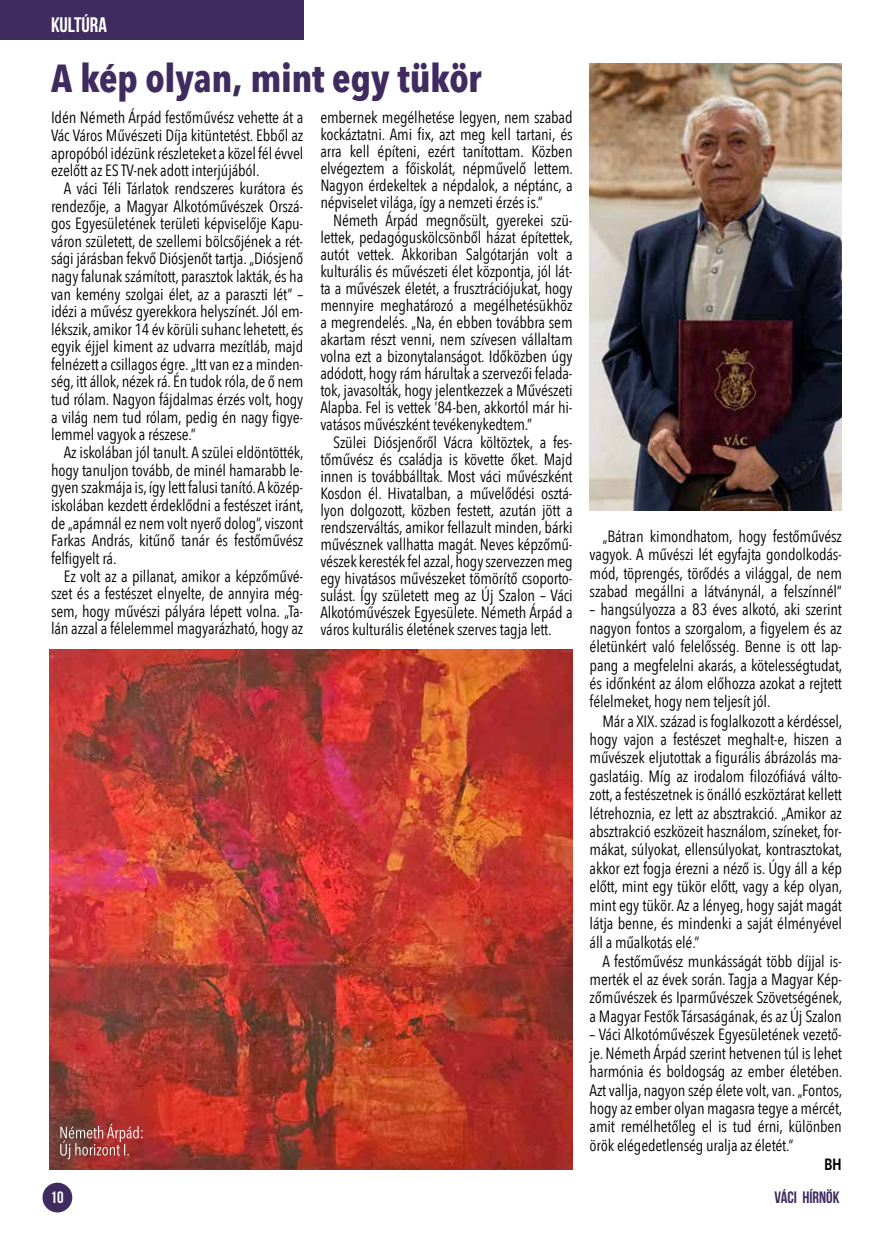
<style>
.page{position:relative;width:893px;height:1255px;background:#fff}
.page>*{position:absolute;margin:0;border:0;box-sizing:border-box;transform-origin:0 0}
.t1{font:700 39px "Avenir Next Condensed";letter-spacing:-.01em;color:#3f2b5f}
.t2{font:700 21px "Bebas Neue";color:#fff}
.t3{font:700 16.5px "Bebas Neue";color:#3f2b5f}
.t4{font:700 16.5px "Bebas Neue";color:#fff}
.t5{font:16.35px/18.5px "Avenir Next Condensed";letter-spacing:-.01em;color:#000;text-align:justify}
.t6{font:600 16.35px "Avenir Next Condensed";color:#000}
</style>
<div class="page">
<div style="left:0;top:0;width:303px;height:39px;background:#3f2b5f"></div>
<div style="left:43px;top:1182px;width:29px;height:30px;background:#3f2b5f;border-radius:50%"></div>
<img style="left:50px;top:649px;width:523px;height:520px">
<img style="left:590px;top:64px;width:252px;height:446px">
<svg style="left:60px;top:1123px;width:83px;height:36px"></svg>
<p class="t2" style="left:51px;top:13px;width:57px">KULTÚRA</p>
<h1 class="t1" style="left:51px;top:55px;width:432px">A kép olyan, mint egy tükör</h1>
<p class="t5" style="left:51px;top:108px;width:254px;line-height:17.5px">Idén Németh Árpád festőművész vehette át a Vác Város Művészeti Díja kitüntetést. Ebből az apropóból idézünk részleteket a közel fél évvel ezelőtt az ES TV-nek adott interjújából.</p>
<p class="t5" style="left:51px;top:179px;width:254px;line-height:17.5px;text-indent:13px">A váci Téli Tárlatok rendszeres kurátora és rendezője, a Magyar Alkotóművészek Orszá&shy;gos Egyesületének területi képviselője Kapu&shy;váron született, de szellemi bölcsőjének a rét&shy;sági járásban fekvő Diósjenőt tartja. „Diósjenő nagy falunak számított, parasztok lakták, és ha van kemény szolgai élet, az a paraszti lét” – idézi a művész gyerekkora helyszínét. Jól em&shy;lékszik, amikor 14 év körüli suhanc lehetett, és egyik éjjel kiment az udvarra mezítláb, majd felnézett a csillagos égre. „Itt van ez a minden&shy;ség, itt állok, nézek rá. Én tudok róla, de ő nem tud rólam. Nagyon fájdalmas érzés volt, hogy a világ nem tud rólam, pedig én nagy figye&shy;lemmel vagyok a részese.”</p>
<p class="t5" style="left:51px;top:443px;width:254px;line-height:17.5px;text-indent:13px">Az iskolában jól tanult. A szülei eldöntötték, hogy tanuljon tovább, de minél hamarabb le&shy;gyen szakmája is, így lett falusi tanító. A közép&shy;iskolában kezdett érdeklődni a festészet iránt, de „apámnál ez nem volt nyerő dolog”, viszont Farkas András, kitűnő tanár és festőművész felfigyelt rá.</p>
<p class="t5" style="left:51px;top:566px;width:254px;line-height:17.5px;text-indent:13px">Ez volt az a pillanat, amikor a képzőművé&shy;szet és a festészet elnyelte, de annyira még&shy;sem, hogy művészi pályára lépett volna. „Ta&shy;lán azzal a félelemmel magyarázható, hogy az</p>
<p class="t5" style="left:320px;top:108px;width:254px;line-height:17px">embernek megélhetése legyen, nem szabad kockáztatni. Ami fix, azt meg kell tartani, és arra kell építeni, ezért tanítottam. Közben elvégeztem a főiskolát, népművelő lettem.<br>Nagyon érdekeltek a népdalok, a néptánc, a népviselet világa, így a nemzeti érzés is.”</p>
<p class="t5" style="left:320px;top:211px;width:254px;line-height:17px;text-indent:13px">Németh Árpád megnősült, gyerekei szü&shy;lettek, pedagóguskölcsönből házat építettek, autót vettek. Akkoriban Salgótarján volt a kulturális és művészeti élet központja, jól lát&shy;ta a művészek életét, a frusztrációjukat, hogy mennyire meghatározó a megélhetésükhöz a megrendelés. „Na, én ebben továbbra sem akartam részt venni, nem szívesen vállaltam volna ezt a bizonytalanságot. Időközben úgy adódott, hogy rám hárultak a szervezői felada&shy;tok, javasolták, hogy jelentkezzek a Művészeti Alapba. Fel is vettek ’84-ben, akkortól már hi&shy;vatásos művészként tevékenykedtem.”</p>
<p class="t5" style="left:320px;top:432px;width:254px;line-height:17px;text-indent:13px">Szülei Diósjenőről Vácra költöztek, a fes&shy;tőművész és családja is követte őket. Majd innen is továbbálltak. Most váci művészként Kosdon él. Hivatalban, a művelődési osztá&shy;lyon dolgozott, közben festett, azután jött a rendszerváltás, amikor fellazult minden, bárki művésznek vallhatta magát. Neves képzőmű&shy;vészek keresték fel azzal, hogy szervezzen meg egy hivatásos művészeket tömörítő csoporto&shy;sulást. Így született meg az Új Szalon – Váci Alkotóművészek Egyesülete. Németh Árpád a város kulturális életének szerves tagja lett.</p>
<p class="t5" style="left:590px;top:526px;width:254px;text-indent:13px">„Bátran kimondhatom, hogy festőművész vagyok. A művészi lét egyfajta gondolkodás&shy;mód, töprengés, törődés a világgal, de nem szabad megállni a látványnál, a felszínnél”</p>
<p class="t5" style="left:590px;top:599px;width:254px">– hangsúlyozza a 83 éves alkotó, aki szerint nagyon fontos a szorgalom, a figyelem és az életünkért való felelősség. Benne is ott lap&shy;pang a megfelelni akarás, a kötelességtudat, és időnként az álom előhozza azokat a rejtett félelmeket, hogy nem teljesít jól.</p>
<p class="t5" style="left:590px;top:710px;width:254px;text-indent:13px">Már a XIX. század is foglalkozott a kérdéssel, hogy vajon a festészet meghalt-e, hiszen a művészek eljutottak a figurális ábrázolás ma&shy;gaslatáig. Míg az irodalom fi lozófiává válto&shy;zott, a festészetnek is önálló eszköztárat kellett létrehoznia, ez lett az absztrakció. „Amikor az absztrakció eszközeit használom, színeket, for&shy;mákat, súlyokat, ellensúlyokat, kontrasztokat, akkor ezt fogja érezni a néző is. Úgy áll a kép előtt, mint egy tükör előtt, vagy a kép olyan, mint egy tükör. Az a lényeg, hogy saját magát látja benne, és mindenki a saját élményével áll a műalkotás elé.”</p>
<p class="t5" style="left:590px;top:950px;width:254px;text-indent:13px">A festőművész munkásságát több díjjal is&shy;merték el az évek során. Tagja a Magyar Kép&shy;zőművészek és Iparművészek Szövetségének, a Magyar Festők Társaságának, és az Új Szalon</p>
<p class="t5" style="left:590px;top:1024px;width:254px">– Váci Alkotóművészek Egyesületének vezető&shy;je. Németh Árpád szerint hetvenen túl is lehet harmónia és boldogság az ember életében.<br>Azt vallja, nagyon szép élete volt, van. „Fontos, hogy az ember olyan magasra tegye a mércét, amit remélhetőleg el is tud érni, különben örök elégedetlenség uralja az életét.”</p>
<p class="t6" style="left:824px;top:1149px;width:19px">BH</p>
<p class="t4" style="left:50px;top:1188px;width:15px">10</p>
<p class="t3" style="left:774px;top:1188px;width:67px">VÁCI HÍRNÖK</p>
</div>
